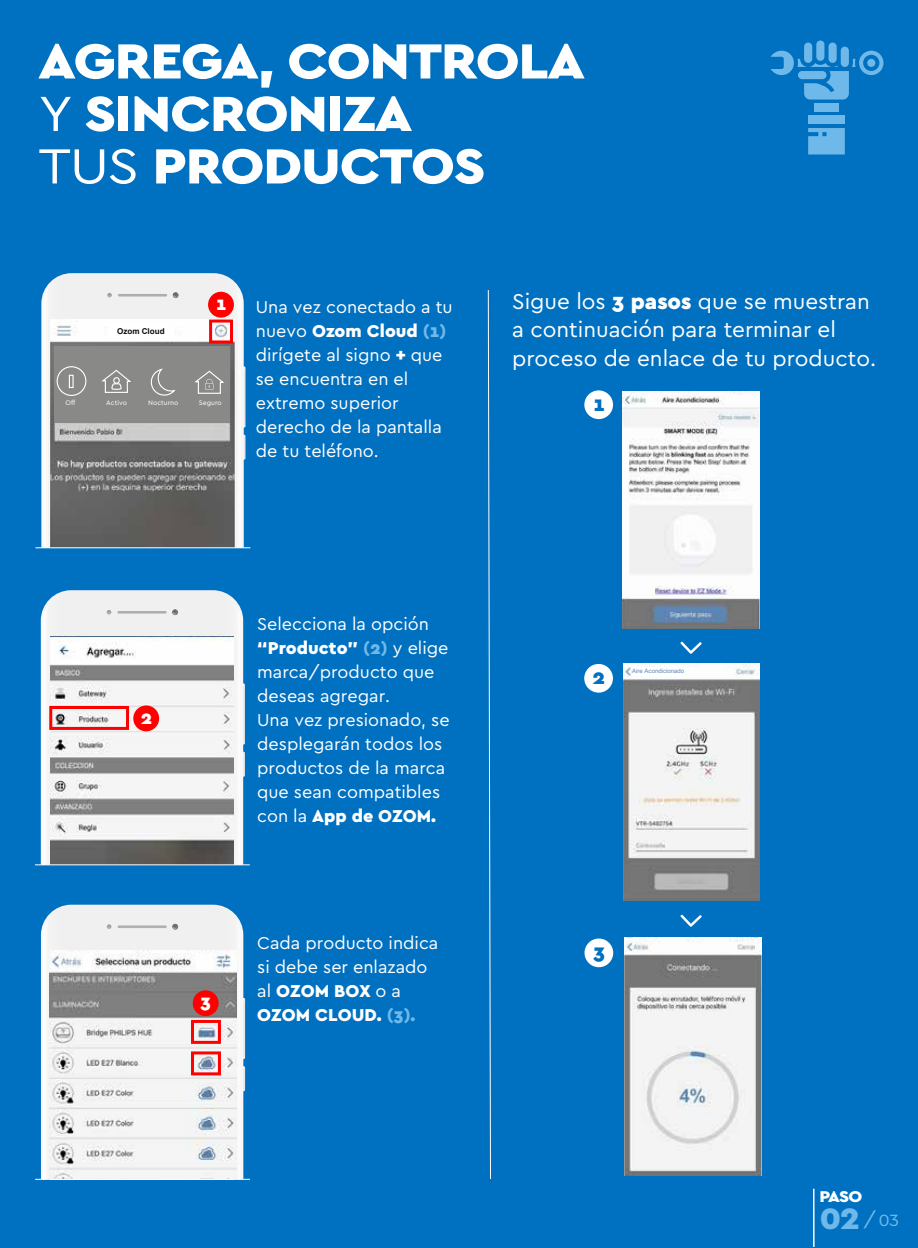
<style>
.page{position:relative;width:918px;height:1248px;background:#0070c0}
.page>*{position:absolute;margin:0;border:0;box-sizing:border-box;transform-origin:0 0}
.t1{font:900 51.6px/52.5px "Cera";letter-spacing:-.02em;color:#fff;scale:1.09 1}
.t2{font:900 30.9px "Cera";color:#6fb9ea;scale:1.09 1}
.t3{font:22.5px/28.5px "Cera";color:#fff}
.t4{font:900 21.3px "Cera";color:#0070c0}
.t5{font:900 19.2px "Cera";color:#fff}
.t6{font:18px/24px "Cera";color:#fff}
.t7{font:900 16.35px "Cera";color:#fff;scale:1.09 1}
.t8{font:700 8.1px "Arial";color:#0b0a0b}
.t9{font:6.9px "Cera";color:#fff}
.t10{font:6px "Arial";color:#5f86b8}
.s1{font-weight:400}
.s2{font-weight:900}
.s3{font-weight:900;color:#6fb9ea}
.s4{font-weight:400;font-size:20.1px}
.s5{font-weight:400;font-size:16.95px}
</style>
<div class="page">
<hr style="left:813px;top:1189px;width:2px;height:58px;background:#fff">
<svg style="left:681px;top:642px;width:21px;height:12px"></svg>
<svg style="left:41px;top:273px;width:196px;height:274px;background:#d1e0eb"></svg>
<hr style="left:36px;top:547px;width:214px;height:1px;background:#fff">
<svg style="left:41px;top:590px;width:195px;height:274px;background:#d7e3ec"></svg>
<svg style="left:43px;top:601px;width:202px;height:263px;background:#e6eaed"></svg>
<img style="left:50px;top:637px;width:183px;height:227px">
<hr style="left:35px;top:864px;width:215px;height:1px;background:#fff">
<div style="left:49px;top:706px;width:80px;height:24px;border:3px solid #f00"></div>
<div style="left:133px;top:705px;width:26px;height:26px;background:#f00;border-radius:50%"></div>
<hr style="left:35px;top:1179px;width:215px;height:1px;background:#fff">
<svg style="left:41px;top:905px;width:196px;height:274px;background:#dbe5ed"></svg>
<svg style="left:43px;top:916px;width:202px;height:263px;background:#eaedef"></svg>
<img style="left:50px;top:951px;width:186px;height:228px">
<div style="left:191px;top:1020px;width:30px;height:24px;border:3px solid #f00"></div>
<div style="left:191px;top:1051px;width:30px;height:24px;border:3px solid #f00"></div>
<div style="left:193px;top:990px;width:26px;height:26px;background:#f00;border-radius:50%"></div>
<img style="left:623px;top:391px;width:137px;height:237px">
<div style="left:584px;top:390px;width:29px;height:29px;background:#fff;border-radius:50%"></div>
<img style="left:623px;top:664px;width:137px;height:236px">
<div style="left:632px;top:668px;width:50px;height:8px;background:#fff"></div>
<div style="left:584px;top:664px;width:29px;height:29px;background:#fff;border-radius:50%"></div>
<img style="left:624px;top:938px;width:137px;height:237px">
<div style="left:585px;top:939px;width:28px;height:28px;background:#fff;border-radius:50%"></div>
<svg style="left:488px;top:290px;width:3px;height:889px"></svg>
<svg style="left:681px;top:915px;width:21px;height:12px"></svg>
<div style="left:829px;top:43px;width:8px;height:20px;background:#6fb9ea;border-radius:4px"></div>
<div style="left:816px;top:41px;width:8px;height:20px;background:#6fb9ea;border-radius:4px"></div>
<div style="left:804px;top:43px;width:8px;height:20px;background:#6fb9ea;border-radius:4px"></div>
<div style="left:841px;top:47px;width:8px;height:20px;background:#6fb9ea;border-radius:4px"></div>
<svg style="left:771px;top:51px;width:113px;height:49px"></svg>
<div style="left:814px;top:104px;width:25px;height:8px;background:#6fb9ea"></div>
<svg style="left:808px;top:128px;width:37px;height:26px"></svg>
<div style="left:808px;top:116px;width:37px;height:8px;background:#6fb9ea"></div>
<svg style="left:44px;top:284px;width:201px;height:264px;background:#9d9a9a"></svg>
<h1 class="t1" style="left:38px;top:33px;width:503px">AGREGA, CONTROLA<br><span class="s1">Y</span> SINCRONIZA<br><span class="s1">TUS</span> PRODUCTOS</h1>
<p class="t8" style="left:117px;top:326px;width:49px">Ozom Cloud</p>
<p class="t5" style="left:216px;top:291px;width:12px">1</p>
<p class="t9" style="left:66px;top:398px;width:11px">Off</p>
<p class="t9" style="left:106px;top:398px;width:22px">Activo</p>
<p class="t9" style="left:148px;top:398px;width:32px">Nocturno</p>
<p class="t9" style="left:199px;top:398px;width:24px">Seguro</p>
<p class="t6" style="left:256px;top:294px;width:198px">Una vez conectado a tu nuevo <span class="s2">Ozom Cloud</span> <span class="s3">(1) </span>dirígete al signo <span class="s2">+</span> que se encuentra en el extremo superior derecho de la pantalla de tu teléfono.</p>
<p class="t3" style="left:512px;top:286px;width:366px">Sigue los <span class="s2">3 pasos</span> que se muestran a continuación para terminar el proceso de enlace de tu producto.</p>
<p class="t4" style="left:593px;top:389px;width:13px">1</p>
<p class="t5" style="left:141px;top:704px;width:13px">2</p>
<p class="t5" style="left:201px;top:989px;width:12px">3</p>
<p class="t6" style="left:257px;top:611px;width:194px">Selecciona la opción <span class="s2">“Producto”</span> <span class="s3">(2)</span> y elige marca/producto que deseas agregar.<br>Una vez presionado, se desplegarán todos los productos de la marca que sean compatibles con la <span class="s2">App de OZOM.</span></p>
<p class="t6" style="left:257px;top:931px;width:183px">Cada producto indica si debe ser enlazado al <span class="s2">OZOM BOX</span> o a<br><span class="s2">OZOM CLOUD.</span> <span class="s3">(3).</span></p>
<p class="t4" style="left:593px;top:663px;width:14px">2</p>
<p class="t10" style="left:632px;top:667px;width:53px">Aire Acondicionado</p>
<p class="t4" style="left:593px;top:937px;width:13px">3</p>
<p class="t7" style="left:820px;top:1186px;width:41px">PASO</p>
<h2 class="t2" style="left:819px;top:1198px;width:75px">02<span class="s4">/</span><span class="s5">03</span></h2>
</div>
